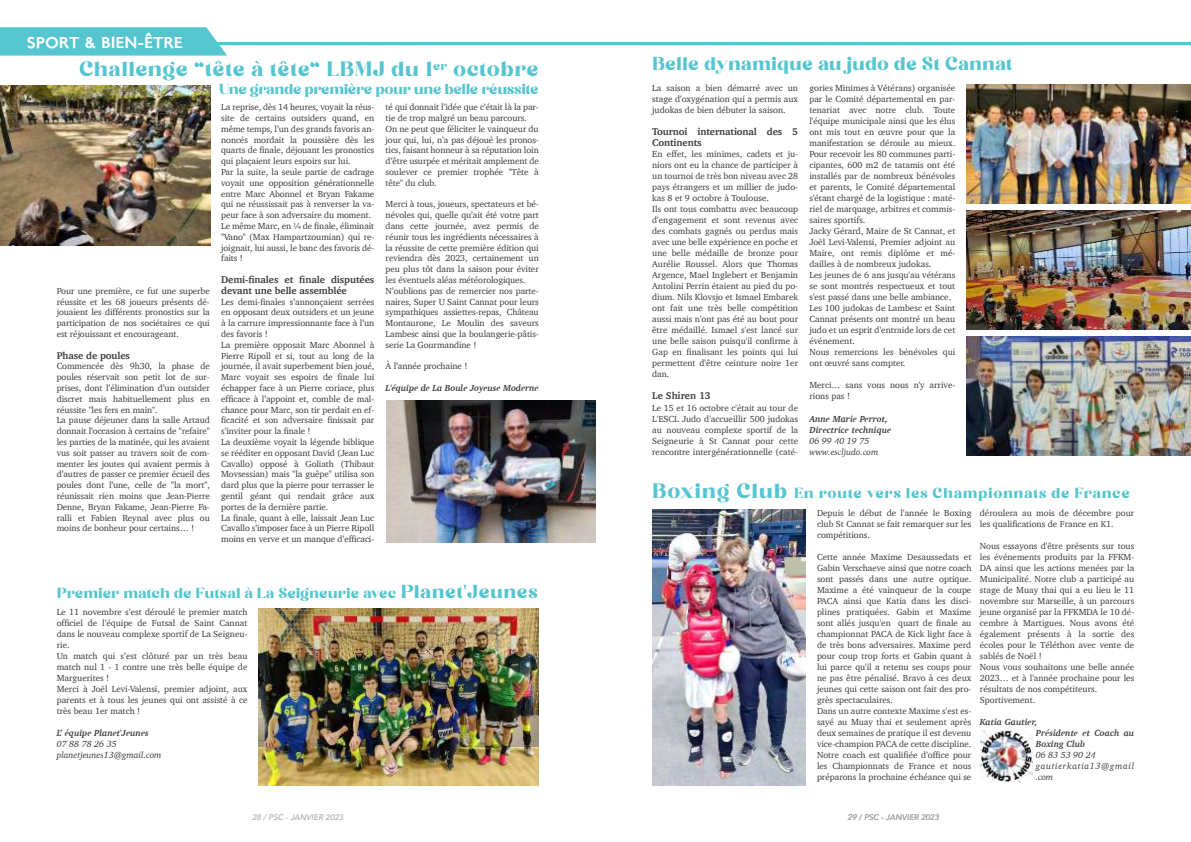
<style>
.page{position:relative;width:1191px;height:842px;background:#fff}
.page>*{position:absolute;margin:0;border:0;box-sizing:border-box;transform-origin:0 0}
.t1{font:20px "Begika";letter-spacing:.02em;color:#55c5d0}
.t2{font:18px "Begika";color:#55c5d0}
.t3{font:16px "London Two";color:#fff}
.t4{font:14px "Begika";color:#55c5d0}
.t5{font:14px "Begika";letter-spacing:.035em;color:#55c5d0}
.t6{font:14px "Begika";letter-spacing:-.03em;color:#55c5d0}
.t7{font:700 10px/10.8px "Charter";letter-spacing:-.01em;color:#383838}
.t8{font:9px/11px "Charter";color:#383838}
.t9{font:italic 700 9px/11px "Charter";color:#383838}
.t10{font:italic 9px/11px "Charter";color:#383838}
.t11{font:italic 9px/11px "Charter";letter-spacing:.07em;color:#383838}
.t12{font:italic 500 8px "Avenir";color:#a6a8ac}
.s1{font-size:20px}
.s2{font-size:18px}
</style>
<div class="page">
<svg style="left:0;top:27px;width:227px;height:29px;background:#5fc8d2"></svg>
<img style="left:0;top:86px;width:211px;height:159px">
<img style="left:386px;top:400px;width:209px;height:142px">
<img style="left:966px;top:85px;width:225px;height:119px">
<img style="left:966px;top:210px;width:225px;height:120px">
<img style="left:966px;top:337px;width:225px;height:119px">
<hr style="left:210px;top:42px;width:981px;height:3px;background:#55c5d0">
<img style="left:652px;top:510px;width:153px;height:275px">
<img style="left:980px;top:730px;width:53px;height:53px">
<img style="left:259px;top:608px;width:280px;height:177px">
<h3 class="t3" style="left:27px;top:36px;width:157px">SPORT &amp; BIEN-ÊTRE</h3>
<h2 class="t2" style="left:652px;top:57px;width:362px">Belle dynamique au judo de St Cannat</h2>
<h1 class="t1" style="left:79px;top:62px;width:461px">Challenge “tête à tête“ LBMJ du 1<sup>er</sup> octobre</h1>
<h3 class="t6" style="left:219px;top:84px;width:321px">Une grande première pour une belle réussite</h3>
<p class="t8" style="left:652px;top:83px;width:147px;text-align:justify">La saison a bien démarré avec un stage d'oxygénation qui a permis aux judokas de bien débuter la saison.</p>
<p class="t7" style="left:652px;top:126px;width:147px">Tournoi international des 5<br>Continents</p>
<p class="t8" style="left:652px;top:149px;width:147px">En effet, les minimes, cadets et ju&shy;niors ont eu la chance de participer à un tournoi de très bon niveau avec 28 pays étrangers et un millier de judo&shy;kas 8 et 9 octobre à Toulouse.<br>Ils ont tous combattu avec beaucoup d'engagement et sont revenus avec des combats gagnés ou perdus mais avec une belle expérience en poche et une belle médaille de bronze pour Aurélie Roussel. Alors que Thomas Argence, Mael Inglebert et Benjamin Antolini Perrin étaient au pied du po&shy;dium. Nils Klovsjo et Ismael Embarek ont fait une très belle compétition aussi mais n'ont pas été au bout pour être médaillé. Ismael s'est lancé sur une belle saison puisqu'il confirme à Gap en finalisant les points qui lui permettent d'être ceinture noire 1er dan.</p>
<p class="t7" style="left:652px;top:390px;width:60px">Le Shiren 13</p>
<p class="t8" style="left:652px;top:402px;width:147px;text-align:justify">Le 15 et 16 octobre c'était au tour de L'ESCL Judo d'accueillir 500 judokas au nouveau complexe sportif de la Seigneurie à St Cannat pour cette rencontre intergénérationnelle (caté-</p>
<p class="t8" style="left:809px;top:83px;width:147px">gories Minimes à Vétérans) organisée par le Comité départemental en par&shy;tenariat avec notre club. Toute l'équipe municipale ainsi que les élus ont mis tout en œuvre pour que la manifestation se déroule au mieux.<br>Pour recevoir les 80 communes parti&shy;cipantes, 600 m2 de tatamis ont été installés par de nombreux bénévoles et parents, le Comité départemental s'étant chargé de la logistique : maté&shy;riel de marquage, arbitres et commis&shy;saires sportifs.<br>Jacky Gérard, Maire de St Cannat, et Joël Levi-Valensi, Premier adjoint au Maire, ont remis diplôme et mé&shy;dailles à de nombreux judokas.<br>Les jeunes de 6 ans jusqu'au vétérans se sont montrés respectueux et tout s'est passé dans une belle ambiance.<br>Les 100 judokas de Lambesc et Saint Cannat présents ont montré un beau judo et un esprit d'entraide lors de cet événement.<br>Nous remercions les bénévoles qui ont œuvré sans compter.</p>
<p class="t8" style="left:809px;top:380px;width:147px">Merci… sans vous nous n'y arrive&shy;rions pas !</p>
<p class="t9" style="left:809px;top:413px;width:83px">Anne Marie Perrot,<br>Directrice technique</p>
<p class="t10" style="left:809px;top:435px;width:70px">06 99 40 19 75 www.escljudo.com</p>
<p class="t8" style="left:386px;top:101px;width:155px">té qui donnait l’idée que c’était là la par&shy;tie de trop malgré un beau parcours.<br>On ne peut que féliciter le vainqueur du jour qui, lui, n’a pas déjoué les pronos&shy;tics, faisant honneur à sa réputation loin d’être usurpée et méritait amplement de soulever ce premier trophée "Tête à tête" du club.</p>
<p class="t8" style="left:386px;top:199px;width:155px">Merci à tous, joueurs, spectateurs et bé&shy;névoles qui, quelle qu’ait été votre part dans cette journée, avez permis de réunir tous les ingrédients nécessaires à la réussite de cette première édition qui reviendra dès 2023, certainement un peu plus tôt dans la saison pour éviter les éventuels aléas météorologiques.<br>N’oublions pas de remercier nos parte&shy;naires, Super U Saint Cannat pour leurs sympathiques assiettes-repas, Château Montaurone, Le Moulin des saveurs Lambesc ainsi que la boulangerie-pâtis&shy;serie La Gourmandine !</p>
<p class="t8" style="left:386px;top:361px;width:83px">À l’année prochaine !</p>
<p class="t9" style="left:386px;top:382px;width:154px">L'équipe de La Boule Joyeuse Moderne</p>
<p class="t8" style="left:221px;top:101px;width:155px">La reprise, dès 14 heures, voyait la réus&shy;site de certains outsiders quand, en même temps, l’un des grands favoris an&shy;noncés mordait la poussière dès les quarts de finale, déjouant les pronostics qui plaçaient leurs espoirs sur lui.<br>Par la suite, la seule partie de cadrage voyait une opposition générationnelle entre Marc Abonnel et Bryan Fakame qui ne réussissait pas à renverser la va&shy;peur face à son adversaire du moment.<br>Le même Marc, en ¼ de finale, éliminait "Vano" (Max Hampartzoumian) qui re&shy;joignait, lui aussi, le banc des favoris dé&shy;faits !</p>
<p class="t7" style="left:221px;top:274px;width:155px">Demi-finales et finale disputées devant une belle assemblée</p>
<p class="t8" style="left:221px;top:296px;width:155px">Les demi-finales s’annonçaient serrées en opposant deux outsiders et un jeune à la carrure impressionnante face à l’un des favoris !<br>La première opposait Marc Abonnel à Pierre Ripoll et si, tout au long de la journée, il avait superbement bien joué, Marc voyait ses espoirs de finale lui échapper face à un Pierre coriace, plus efficace à l’appoint et, comble de mal&shy;chance pour Marc, son tir perdait en ef&shy;ficacité et son adversaire finissait par s’inviter pour la finale !<br>La deuxième voyait la légende biblique se rééditer en opposant David (Jean Luc Cavallo) opposé à Goliath (Thibaut Movsessian) mais "la guêpe" utilisa son dard plus que la pierre pour terrasser le gentil géant qui rendait grâce aux portes de la dernière partie.<br>La finale, quant à elle, laissait Jean Luc Cavallo s’imposer face à un Pierre Ripoll moins en verve et un manque d’efficaci-</p>
<p class="t8" style="left:57px;top:285px;width:155px;text-align:justify">Pour une première, ce fut une superbe réussite et les 68 joueurs présents dé&shy;jouaient les différents pronostics sur la participation de nos sociétaires ce qui est réjouissant et encourageant.</p>
<p class="t7" style="left:57px;top:349px;width:75px">Phase de poules</p>
<p class="t8" style="left:57px;top:361px;width:155px">Commencée dès 9h30, la phase de poules réservait son petit lot de sur&shy;prises, dont l’élimination d’un outsider discret mais habituellement plus en réussite "les fers en main".<br>La pause déjeuner dans la salle Artaud donnait l’occasion à certains de "refaire" les parties de la matinée, qui les avaient vus soit passer au travers soit de com&shy;menter les joutes qui avaient permis à d’autres de passer ce premier écueil des poules dont l’une, celle de "la mort", réunissait rien moins que Jean-Pierre Denne, Bryan Fakame, Jean-Pierre Fa&shy;ralli et Fabien Reynal avec plus ou moins de bonheur pour certains… !</p>
<h3 class="t5" style="left:652px;top:488px;width:479px"><span class="s1">Boxing Club</span> En route vers les Championnats de France</h3>
<p class="t8" style="left:817px;top:507px;width:156px;text-align:justify">Depuis le début de l'année le Boxing club St Cannat se fait remarquer sur les compétitions.</p>
<p class="t8" style="left:817px;top:551px;width:156px">Cette année Maxime Desaussedats et Gabin Verschaeve ainsi que notre coach sont passés dans une autre optique.<br>Maxime a été vainqueur de la coupe PACA ainsi que Katia dans les disci&shy;plines pratiquées. Gabin et Maxime sont allés jusqu'en quart de finale au championnat PACA de Kick light face à de très bons adversaires. Maxime perd pour coup trop forts et Gabin quant à lui parce qu'il a retenu ses coups pour ne pas être pénalisé. Bravo à ces deux jeunes qui cette saison ont fait des pro&shy;grès spectaculaires.<br>Dans un autre contexte Maxime s'est es&shy;sayé au Muay thai et seulement après deux semaines de pratique il est devenu vice-champion PACA de cette discipline.<br>Notre coach est qualifiée d'office pour les Championnats de France et nous préparons la prochaine échéance qui se</p>
<p class="t8" style="left:980px;top:507px;width:156px">déroulera au mois de décembre pour les qualifications de France en K1.</p>
<p class="t8" style="left:980px;top:540px;width:156px">Nous essayons d'être présents sur tous les événements produits par la FFKM-DA ainsi que les actions menées par la Municipalité. Notre club a participé au stage de Muay thai qui a eu lieu le 11 novembre sur Marseille, à un parcours jeune organisé par la FFKMDA le 10 dé&shy;cembre à Martigues. Nous avons été également présents à la sortie des écoles pour le Téléthon avec vente de sablés de Noël !<br>Nous vous souhaitons une belle année 2023… et à l'année prochaine pour les résultats de nos compétiteurs.<br>Sportivement.</p>
<p class="t9" style="left:1035px;top:716px;width:100px;text-indent:-56px">Katia Gautier,<br>Présidente et Coach au<br>Boxing Club</p>
<p class="t11" style="left:1035px;top:749px;width:100px">06 83 53 90 24 gautierkatia13@gmail .com</p>
<h3 class="t4" style="left:57px;top:587px;width:483px">Premier match de Futsal à La Seigneurie avec <span class="s2">Planet'Jeunes</span></h3>
<p class="t8" style="left:57px;top:606px;width:192px">Le 11 novembre s’est déroulé le premier match officiel de l’équipe de Futsal de Saint Cannat dans le nouveau complexe sportif de La Seigneu&shy;rie.<br>Un match qui s’est clôturé par un très beau match nul 1 - 1 contre une très belle équipe de Marguerites !<br>Merci à Joël Levi-Valensi, premier adjoint, aux parents et à tous les jeunes qui ont assisté à ce très beau 1er match !</p>
<p class="t9" style="left:57px;top:727px;width:94px">L’ équipe Planet'Jeunes</p>
<p class="t10" style="left:57px;top:738px;width:106px">07 88 78 26 35 planetjeunes13@gmail.com</p>
<p class="t12" style="left:252px;top:812px;width:93px">28 / PSC - JANVIER 2023</p>
<p class="t12" style="left:847px;top:812px;width:93px">29 / PSC - JANVIER 2023</p>
</div>
